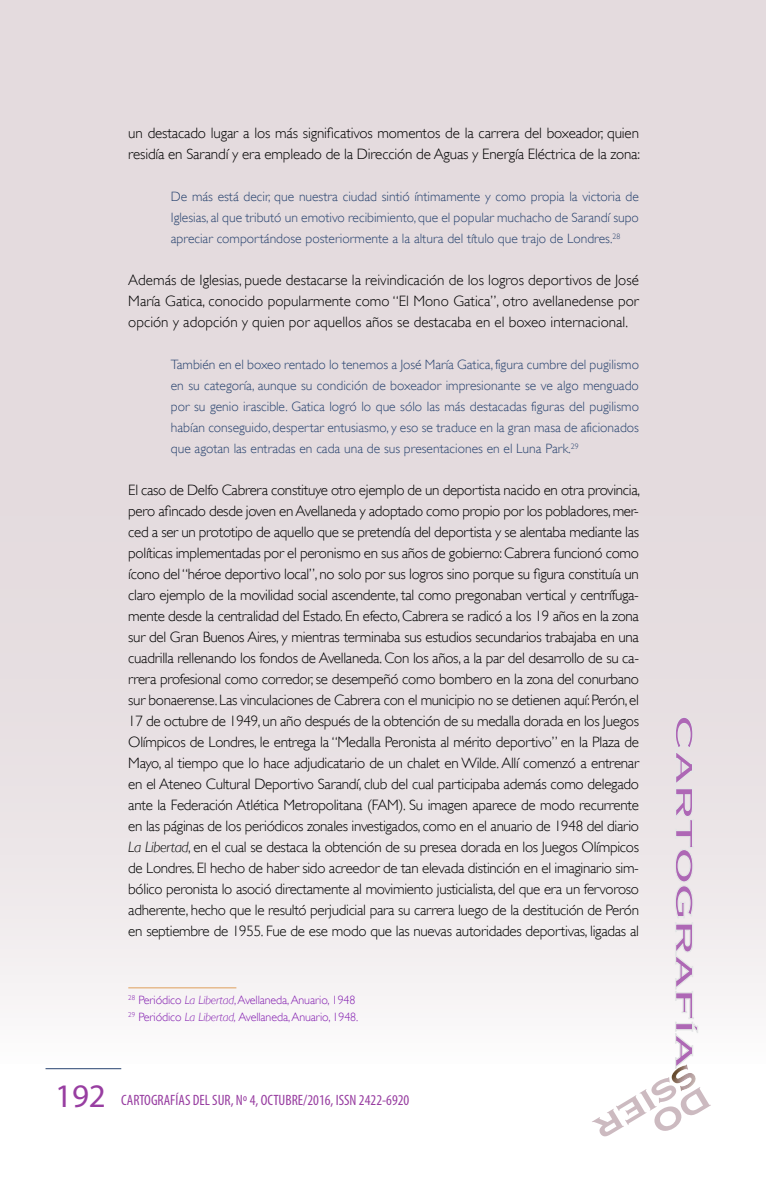
<style>
.page{position:relative;width:766px;height:1191px;background:#fff}
.page>*{position:absolute;margin:0;border:0;box-sizing:border-box;transform-origin:0 0}
.t1{font:300 15px/21px "Gill Sans";letter-spacing:-.01em;color:#000;text-align:justify}
.t2{font:condensed 15px "Myriad Pro";color:#983ea1}
.t3{font:300 13.5px/21px "Gill Sans";color:#28436f;text-align:justify}
.t4{font:300 12px/16.5px "Gill Sans";letter-spacing:-.01em;color:#841fb0}
.s1{font-style:italic}
.s2{font-stretch:normal;font-size:33px}
.s3{font-style:inherit}
</style>
<div class="page">
<div style="left:0;top:0;width:765px;height:1064px;background:linear-gradient(to bottom,#dfd4d8,#f1edee)"></div>
<hr style="left:45px;top:1068px;width:76px;height:1px;background:#28436f">
<svg style="left:591px;top:716px;width:125px;height:420px"></svg>
<hr style="left:128px;top:987px;width:108px;height:1px;background:#e1a86c">
<p class="t1" style="left:128px;top:122px;width:513px">un destacado lugar a los más significativos momentos de la carrera del boxeador, quien residía en Sarandí y era empleado de la Dirección de Aguas y Energía Eléctrica de la zona:</p>
<p class="t3" style="left:171px;top:186px;width:469px">De más está decir, que nuestra ciudad sintió íntimamente y como propia la victoria de Iglesias, al que tributó un emotivo recibimiento, que el popular muchacho de Sarandí supo apreciar comportándose posteriormente a la altura del título que trajo de Londres.<sup>28</sup></p>
<p class="t1" style="left:128px;top:269px;width:512px">Además de Iglesias, puede destacarse la reivindicación de los logros deportivos de José María Gatica, conocido popularmente como “El Mono Gatica”, otro avellanedense por opción y adopción y quien por aquellos años se destacaba en el boxeo internacional.</p>
<p class="t3" style="left:171px;top:354px;width:469px">También en el boxeo rentado lo tenemos a José María Gatica, figura cumbre del pugilismo en su categoría, aunque su condición de boxeador impresionante se ve algo menguado por su genio irascible. Gatica logró lo que sólo las más destacadas figuras del pugilismo habían conseguido, despertar entusiasmo, y eso se traduce en la gran masa de aficionados que agotan las entradas en cada una de sus presentaciones en el Luna Park.<sup>29</sup></p>
<p class="t1" style="left:128px;top:479px;width:513px">El caso de Delfo Cabrera constituye otro ejemplo de un deportista nacido en otra provincia, pero afincado desde joven en Avellaneda y adoptado como propio por los pobladores, mer&shy;ced a ser un prototipo de aquello que se pretendía del deportista y se alentaba mediante las políticas implementadas por el peronismo en sus años de gobierno: Cabrera funcionó como ícono del “héroe deportivo local”, no solo por sus logros sino porque su figura constituía un claro ejemplo de la movilidad social ascendente, tal como pregonaban vertical y centrífuga&shy;mente desde la centralidad del Estado. En efecto, Cabrera se radicó a los 19 años en la zona sur del Gran Buenos Aires, y mientras terminaba sus estudios secundarios trabajaba en una cuadrilla rellenando los fondos de Avellaneda. Con los años, a la par del desarrollo de su ca&shy;rrera profesional como corredor, se desempeñó como bombero en la zona del conurbano sur bonaerense. Las vinculaciones de Cabrera con el municipio no se detienen aquí: Perón, el 17 de octubre de 1949, un año después de la obtención de su medalla dorada en los Juegos Olímpicos de Londres, le entrega la “Medalla Peronista al mérito deportivo” en la Plaza de Mayo, al tiempo que lo hace adjudicatario de un chalet en Wilde. Allí comenzó a entrenar en el Ateneo Cultural Deportivo Sarandí, club del cual participaba además como delegado ante la Federación Atlética Metropolitana (FAM). Su imagen aparece de modo recurrente en las páginas de los periódicos zonales investigados, como en el anuario de 1948 del diario <span class="s1">La Libertad</span>, en el cual se destaca la obtención de su presea dorada en los Juegos Olímpicos de Londres. El hecho de haber sido acreedor de tan elevada distinción en el imaginario sim&shy;bólico peronista lo asoció directamente al movimiento justicialista, del que era un fervoroso adherente, hecho que le resultó perjudicial para su carrera luego de la destitución de Perón en septiembre de 1955. Fue de ese modo que las nuevas autoridades deportivas, ligadas al</p>
<p class="t4" style="left:128px;top:992px;width:231px"><sup>28</sup> Periódico <span class="s1">La Libertad</span>, Avellaneda, Anuario, 1948<br><sup>29</sup> Periódico <span class="s1">La Libertad,</span> Avellaneda, Anuario, 1948.</p>
<p class="t2" style="left:55px;top:1091px;width:356px"><span class="s2">192</span> CARTOGRAFÍAS DEL SUR, Nº 4, <span class="s3">OCTUBRE</span>/2016, ISSN 2422-6920</p>
</div>
